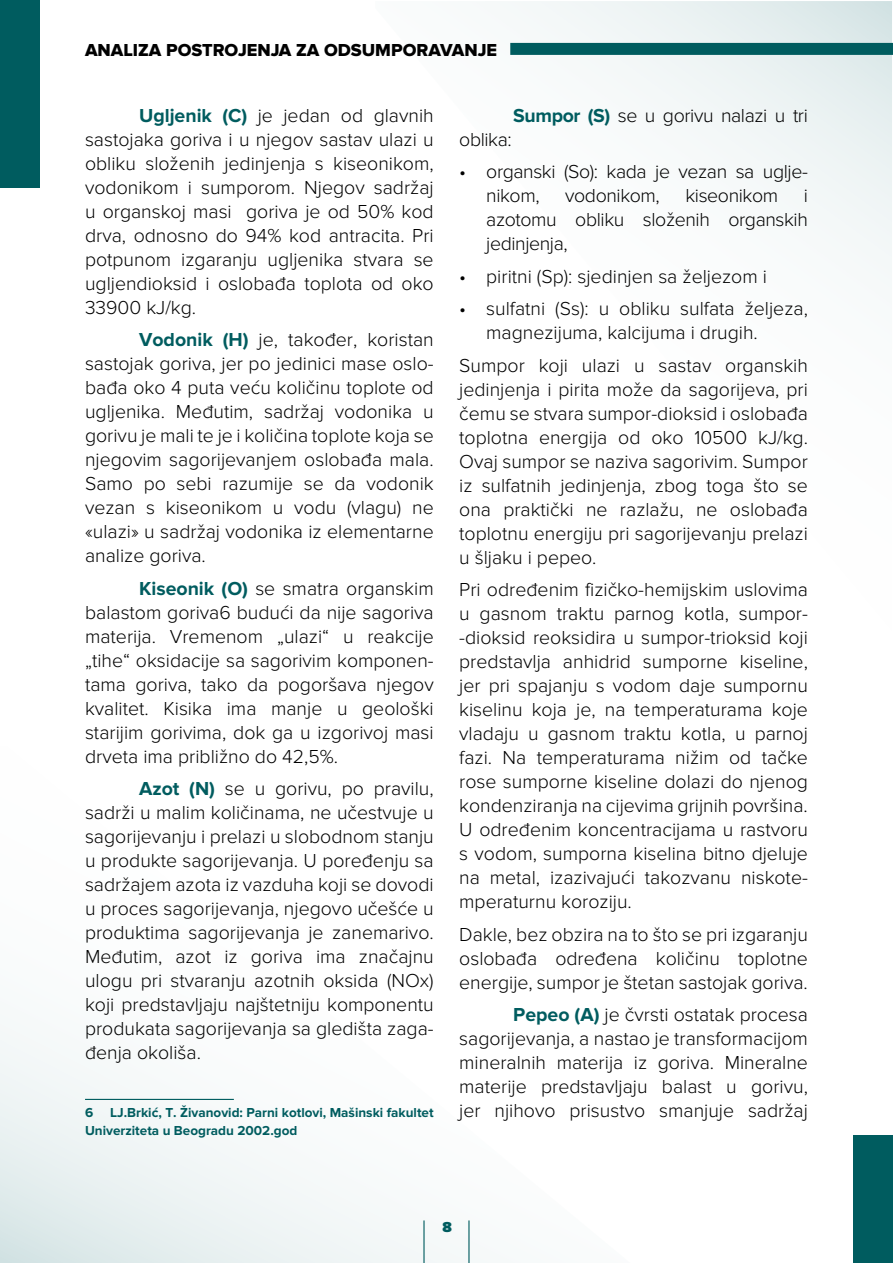
<style>
.page{position:relative;width:893px;height:1263px;background:#fff}
.page>*{position:absolute;margin:0;border:0;box-sizing:border-box;transform-origin:0 0}
.t1{font:300 19.5px/24px "Proxima Nova";color:#000;text-align:justify}
.t2{font:300 19.5px/24px "Proxima Nova";letter-spacing:-.02em;color:#000}
.t3{font:18px "Proxima Nova Extrabld";color:#000}
.t4{font:900 15px "Proxima Nova";color:#005c5f}
.t5{font:700 13.5px/18px "Proxima Nova";color:#005c5f}
.s1{font-weight:700;color:#005c5f}
</style>
<div class="page">
<svg style="left:510px;top:1px;width:382px;height:272px;fill:#f5f8f9"></svg>
<svg style="left:0;top:1030px;width:457px;height:233px;fill:#f4f8f8"></svg>
<hr style="left:468px;top:1220px;width:2px;height:43px;background:#005c5f">
<hr style="left:423px;top:1220px;width:2px;height:43px;background:#005c5f">
<div style="left:853px;top:1135px;width:40px;height:128px;background:#005c5f"></div>
<div style="left:0;top:0;width:40px;height:188px;background:#005c5f"></div>
<div style="left:510px;top:43px;width:383px;height:12px;background:#005c5f"></div>
<hr style="left:85px;top:1099px;width:149px;height:1px;background:#005c5f">
<p class="t3" style="left:85px;top:39px;width:414px">ANALIZA POSTROJENJA ZA ODSUMPORAVANJE</p>
<p class="t1" style="left:85px;top:103px;width:350px;text-indent:54px"><span class="s1">Ugljenik (C)</span> je jedan od glavnih sastojaka goriva i u njegov sastav ulazi u obliku složenih jedinjenja s kiseonikom, vodonikom i sumporom. Njegov sadržaj u organskoj masi goriva je od 50% kod drva, odnosno do 94% kod antracita. Pri potpunom izgaranju ugljenika stvara se ugljendioksid i oslobađa toplota od oko 33900 kJ/kg.</p>
<p class="t1" style="left:85px;top:328px;width:350px;text-indent:54px"><span class="s1">Vodonik (H)</span> je, također, koristan sastojak goriva, jer po jedinici mase oslo&shy;bađa oko 4 puta veću količinu toplote od ugljenika. Međutim, sadržaj vodonika u gorivu je mali te je i količina toplote koja se njegovim sagorijevanjem oslobađa mala.<br>Samo po sebi razumije se da vodonik vezan s kiseonikom u vodu (vlagu) ne «ulazi» u sadržaj vodonika iz elementarne analize goriva.</p>
<p class="t1" style="left:85px;top:576px;width:350px;text-indent:54px"><span class="s1">Kiseonik (O)</span> se smatra organskim balastom goriva6 budući da nije sagoriva materija. Vremenom „ulazi“ u reakcije „tihe“ oksidacije sa sagorivim komponen&shy;tama goriva, tako da pogoršava njegov kvalitet. Kisika ima manje u geološki starijim gorivima, dok ga u izgorivoj masi drveta ima približno do 42,5%.</p>
<p class="t1" style="left:85px;top:777px;width:350px;text-indent:54px"><span class="s1">Azot (N)</span> se u gorivu, po pravilu, sadrži u malim količinama, ne učestvuje u sagorijevanju i prelazi u slobodnom stanju u produkte sagorijevanja. U poređenju sa sadržajem azota iz vazduha koji se dovodi u proces sagorijevanja, njegovo učešće u produktima sagorijevanja je zanemarivo.<br>Međutim, azot iz goriva ima značajnu ulogu pri stvaranju azotnih oksida (NOx) koji predstavljaju najštetniju komponentu produkata sagorijevanja sa gledišta zaga&shy;đenja okoliša.</p>
<p class="t5" style="left:85px;top:1104px;width:350px;text-indent:25px">LJ.Brkić, T. Živanovid: Parni kotlovi, Mašinski fakultet<br>Univerziteta u Beogradu 2002.god</p>
<p class="t5" style="left:85px;top:1104px;width:10px">6</p>
<p class="t2" style="left:513px;top:103px;width:296px"><span class="s1">Sumpor (S)</span> se u gorivu nalazi u tri</p>
<p class="t1" style="left:459px;top:127px;width:54px">oblika:</p>
<p class="t2" style="left:486px;top:160px;width:323px;text-indent:-27px">• organski (So): kada je vezan sa uglje&shy;nikom,</p>
<p class="t2" style="left:565px;top:184px;width:96px">vodonikom,</p>
<p class="t2" style="left:685px;top:184px;width:94px">kiseonikom</p>
<p class="t1" style="left:486px;top:184px;width:323px;text-indent:317px">i azotomu obliku složenih organskih jedinjenja,</p>
<p class="t1" style="left:459px;top:264px;width:309px">• piritni (Sp): sjedinjen sa željezom i</p>
<p class="t1" style="left:486px;top:297px;width:323px;text-indent:-27px">• sulfatni (Ss): u obliku sulfata željeza, magnezijuma, kalcijuma i drugih.</p>
<p class="t1" style="left:459px;top:353px;width:350px">Sumpor koji ulazi u sastav organskih jedinjenja i pirita može da sagorijeva, pri čemu se stvara sumpor-dioksid i oslobađa toplotna energija od oko 10500 kJ/kg.<br>Ovaj sumpor se naziva sagorivim. Sumpor iz sulfatnih jedinjenja, zbog toga što se ona praktički ne razlažu, ne oslobađa toplotnu energiju pri sagorijevanju prelazi u šljaku i pepeo.</p>
<p class="t1" style="left:459px;top:578px;width:350px">Pri određenim fizičko-hemijskim uslovima u gasnom traktu parnog kotla, sumpor--dioksid reoksidira u sumpor-trioksid koji predstavlja anhidrid sumporne kiseline, jer pri spajanju s vodom daje sumpornu kiselinu koja je, na temperaturama koje vladaju u gasnom traktu kotla, u parnoj fazi. Na temperaturama nižim od tačke rose sumporne kiseline dolazi do njenog kondenziranja na cijevima grijnih površina.<br>U određenim koncentracijama u rastvoru s vodom, sumporna kiselina bitno djeluje na metal, izazivajući takozvanu niskote&shy;mperaturnu koroziju.</p>
<p class="t1" style="left:459px;top:922px;width:350px">Dakle, bez obzira na to što se pri izgaranju oslobađa određena količinu toplotne energije, sumpor je štetan sastojak goriva.</p>
<p class="t1" style="left:459px;top:1003px;width:350px;text-indent:54px"><span class="s1">Pepeo (A)</span> je čvrsti ostatak procesa sagorijevanja, a nastao je transformacijom mineralnih materija iz goriva. Mineralne materije predstavljaju balast u gorivu, jer njihovo prisustvo smanjuje sadržaj</p>
<p class="t4" style="left:442px;top:1219px;width:11px">8</p>
</div>
